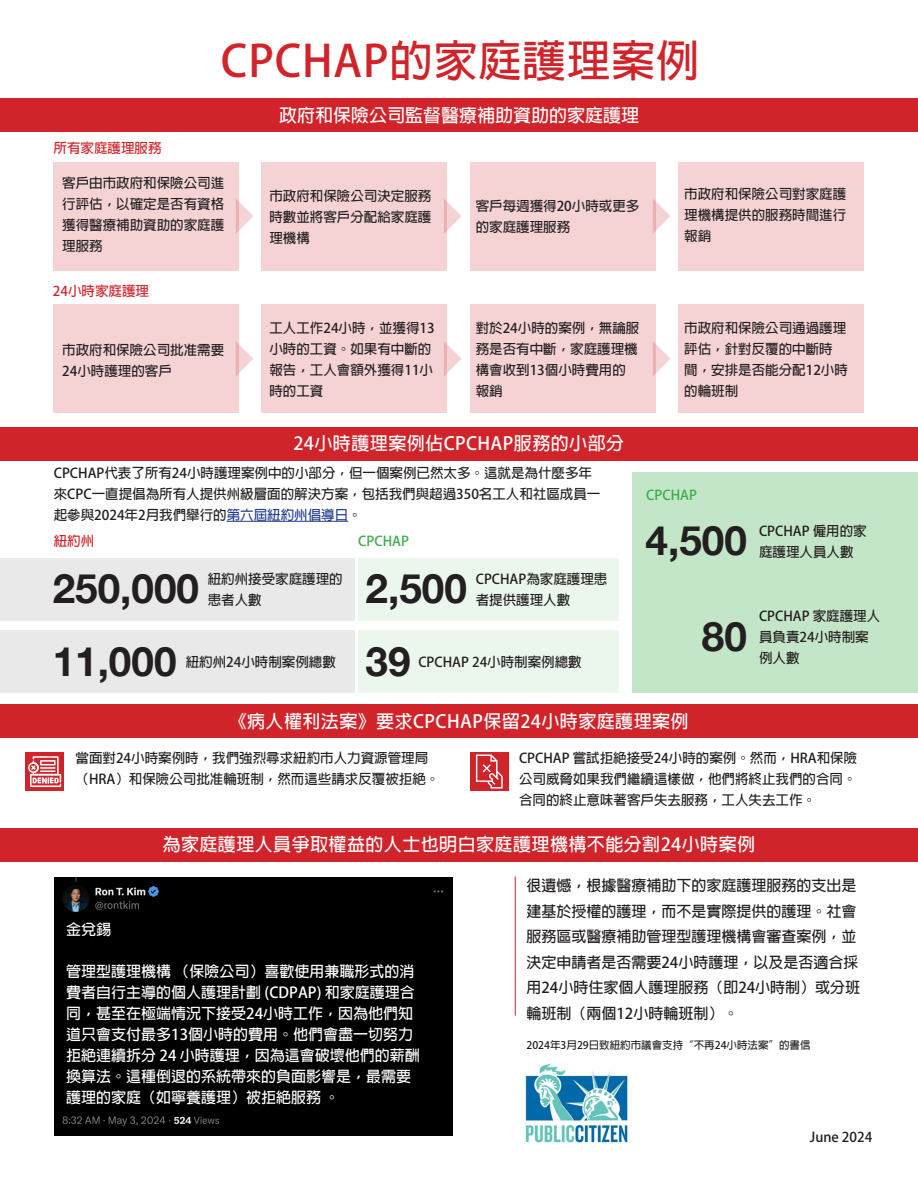
<style>
.page{position:relative;width:918px;height:1188px;background:#fff}
.page>*{position:absolute;margin:0;border:0;box-sizing:border-box;transform-origin:0 0}
.all_caps_title{font:700 43.5px "Adobe Fan Heiti Std";letter-spacing:.02em;color:#d1232a}
.body_text{font:700 40.5px "Helvetica Neue";color:#231f20}
.all_caps_title-2{font:700 18px "Adobe Fan Heiti Std";letter-spacing:.025em;color:#fff}
.all_caps_title-3{font:700 18px "Adobe Fan Heiti Std";color:#fff}
.body_text-2{font:700 15px/21px "Adobe Fan Heiti Std";color:#fff}
.body_text-3{font:700 15px/25.5px "Adobe Fan Heiti Std";color:#231f20}
.body_text-4{font:700 13.5px/21px "Adobe Fan Heiti Std";color:#231f20}
.body_text-5{font:700 13.5px "Adobe Fan Heiti Std";color:#d1232a}
.body_text-6{font:700 13.5px "Adobe Fan Heiti Std";color:#3bae49}
.body_text-7{font:700 10.5px "Adobe Fan Heiti Std";color:#231f20}
.s1{color:#253f8e}
</style>
<div class="page">
<div style="left:632px;top:472px;width:286px;height:221px;background:#c4e6c8"></div>
<div style="left:0;top:705px;width:918px;height:33px;background:#d1232a"></div>
<div style="left:0;top:558px;width:354px;height:62px;background:#e9e9e9"></div>
<div style="left:0;top:631px;width:354px;height:62px;background:#e9e9e9"></div>
<div style="left:0;top:427px;width:917px;height:33px;background:#d1232a"></div>
<img style="left:525px;top:1063px;width:104px;height:80px">
<hr style="left:515px;top:876px;width:1px;height:140px;background:#d1232a">
<div style="left:0;top:99px;width:918px;height:33px;background:#d1232a"></div>
<hr style="left:227px;top:521px;width:121px;height:1px;background:#253f8e">
<div style="left:358px;top:558px;width:261px;height:62px;background:#ebf7ed"></div>
<div style="left:358px;top:631px;width:261px;height:62px;background:#ebf7ed"></div>
<div style="left:0;top:828px;width:918px;height:33px;background:#d1232a"></div>
<div style="left:55px;top:877px;width:398px;height:258px;background:#000"></div>
<div style="left:53px;top:162px;width:186px;height:108px;background:#f5d3d5"></div>
<div style="left:261px;top:162px;width:186px;height:108px;background:#f5d3d5"></div>
<div style="left:470px;top:162px;width:186px;height:108px;background:#f5d3d5"></div>
<div style="left:679px;top:162px;width:185px;height:108px;background:#f5d3d5"></div>
<svg style="left:236px;top:199px;width:17px;height:34px"></svg>
<svg style="left:444px;top:199px;width:18px;height:34px"></svg>
<svg style="left:653px;top:199px;width:17px;height:34px"></svg>
<div style="left:53px;top:305px;width:186px;height:108px;background:#f5d3d5"></div>
<div style="left:261px;top:305px;width:186px;height:108px;background:#f5d3d5"></div>
<div style="left:470px;top:305px;width:186px;height:108px;background:#f5d3d5"></div>
<div style="left:679px;top:305px;width:185px;height:108px;background:#f5d3d5"></div>
<svg style="left:236px;top:342px;width:17px;height:34px"></svg>
<svg style="left:444px;top:341px;width:18px;height:35px"></svg>
<svg style="left:653px;top:342px;width:17px;height:34px"></svg>
<div style="left:470px;top:752px;width:39px;height:39px;background:#d1232a"></div>
<svg style="left:476px;top:754px;width:27px;height:35px"></svg>
<div style="left:25px;top:752px;width:39px;height:39px;background:#d1232a"></div>
<svg style="left:28px;top:756px;width:33px;height:31px"></svg>
<p class="all_caps_title" style="left:221px;top:35px;width:480px">CPCHAP的家庭護理案例</p>
<p class="body_text-5" style="left:54px;top:140px;width:109px">所有家庭護理服務</p>
<p class="body_text-4" style="left:62px;top:172px;width:164px;text-align:justify">客戶由市政府和保險公司進行評估，以確定是否有資格獲得醫療補助資助的家庭護理服務</p>
<p class="body_text-5" style="left:53px;top:283px;width:98px">24小時家庭護理</p>
<p class="body_text-4" style="left:62px;top:340px;width:163px">市政府和保險公司批准需要<br>24小時護理的客戶</p>
<p class="all_caps_title-3" style="left:279px;top:105px;width:362px">政府和保險公司監督醫療補助資助的家庭護理</p>
<p class="body_text-4" style="left:269px;top:185px;width:164px;text-align:justify">市政府和保險公司決定服務時數並將客戶分配給家庭護理機構</p>
<p class="body_text-4" style="left:476px;top:196px;width:165px">客戶每週獲得20小時或更多的家庭護理服務</p>
<p class="body_text-4" style="left:684px;top:184px;width:163px;text-align:justify">市政府和保險公司對家庭護理機構提供的服務時間進行報銷</p>
<p class="body_text-4" style="left:269px;top:318px;width:167px">工人工作24小時，並獲得13小時的工資。如果有中斷的報告，工人會額外獲得11小時的工資</p>
<p class="body_text-4" style="left:476px;top:318px;width:165px">對於24小時的案例，無論服務是否有中斷，家庭護理機構會收到13個小時費用的</p>
<p class="body_text-4" style="left:476px;top:381px;width:28px">報銷</p>
<p class="all_caps_title-2" style="left:293px;top:432px;width:332px">24小時護理案例佔CPCHAP服務的小部分</p>
<p class="body_text-4" style="left:684px;top:318px;width:165px">市政府和保險公司通過護理評估，針對反覆的中斷時間，安排是否能分配12小時的輪班制</p>
<p class="body_text-4" style="left:54px;top:463px;width:548px">CPCHAP代表了所有24小時護理案例中的小部分，但一個案例已然太多。這就是為什麼多年來CPC一直提倡為所有人提供州級層面的解決方案，包括我們與超過350名工人和社區成員一起參與2024年2月我們舉行的<span class="s1">第六屆紐約州倡導日</span>。</p>
<p class="body_text-5" style="left:54px;top:533px;width:42px">紐約州</p>
<p class="body_text-6" style="left:358px;top:533px;width:52px">CPCHAP</p>
<p class="body_text" style="left:53px;top:557px;width:148px">250,000</p>
<p class="body_text-4" style="left:208px;top:569px;width:136px">紐約州接受家庭護理的</p>
<p class="body_text-4" style="left:208px;top:590px;width:55px">患者人數</p>
<p class="body_text" style="left:366px;top:557px;width:103px">2,500</p>
<p class="body_text-4" style="left:476px;top:569px;width:133px">CPCHAP為家庭護理患</p>
<p class="body_text-4" style="left:476px;top:590px;width:96px">者提供護理人數</p>
<p class="body_text" style="left:53px;top:630px;width:125px">11,000</p>
<p class="body_text-4" style="left:186px;top:652px;width:152px">紐約州24小時制案例總數</p>
<p class="body_text" style="left:366px;top:630px;width:47px">39</p>
<p class="body_text-4" style="left:418px;top:652px;width:165px">CPCHAP 24小時制案例總數</p>
<p class="body_text-6" style="left:646px;top:487px;width:52px">CPCHAP</p>
<p class="body_text" style="left:646px;top:508px;width:103px">4,500</p>
<p class="body_text" style="left:702px;top:605px;width:47px">80</p>
<p class="all_caps_title-2" style="left:229px;top:710px;width:461px">《病人權利法案》要求CPCHAP保留24小時家庭護理案例</p>
<p class="body_text-4" style="left:759px;top:520px;width:109px">CPCHAP 僱用的家</p>
<p class="body_text-4" style="left:759px;top:541px;width:96px">庭護理人員人數</p>
<p class="body_text-4" style="left:759px;top:606px;width:123px">CPCHAP 家庭護理人員負責24小時制案例人數</p>
<p class="body_text-4" style="left:76px;top:748px;width:365px">當面對24小時案例時，我們強烈尋求紐約市人力資源管理局（HRA）和保險公司批准輪班制，然而這些請求反覆被拒絕。</p>
<p class="body_text-4" style="left:519px;top:748px;width:340px;text-align:justify">CPCHAP 嘗試拒絕接受24小時的案例。然而，HRA和保險公司威脅如果我們繼續這樣做，他們將終止我們的合同。合同的終止意味著客戶失去服務，工人失去工作。</p>
<p class="all_caps_title-2" style="left:163px;top:834px;width:594px">為家庭護理人員爭取權益的人士也明白家庭護理機構不能分割24小時案例</p>
<p class="body_text-2" style="left:66px;top:919px;width:46px">金兌錫</p>
<p class="body_text-2" style="left:66px;top:961px;width:355px">管理型護理機構 （保險公司）喜歡使用兼職形式的消費者自行主導的個人護理計劃 (CDPAP) 和家庭護理合同，甚至在極端情況下接受24小時工作，因為他們知道只會支付最多13個小時的費用。他們會盡一切努力拒絕連續拆分 24 小時護理，因為這會破壞他們的薪酬換算法。這種倒退的系統帶來的負面影響是，最需要護理的家庭（如寧養護理）被拒絕服務 。</p>
<p class="body_text-3" style="left:526px;top:874px;width:335px">很遺憾，根據醫療補助下的家庭護理服務的支出是建基於授權的護理，而不是實際提供的護理。社會服務區或醫療補助管理型護理機構會審查案例，並決定申請者是否需要24小時護理，以及是否適合採用24小時住家個人護理服務（即24小時制）或分班輪班制（兩個12小時輪班制）。</p>
<p class="body_text-7" style="left:526px;top:1039px;width:286px">2024年3月29日致紐約市議會支持“不再24小時法案”的書信</p>
<p class="body_text-4" style="left:810px;top:1127px;width:64px">June 2024</p>
</div>
